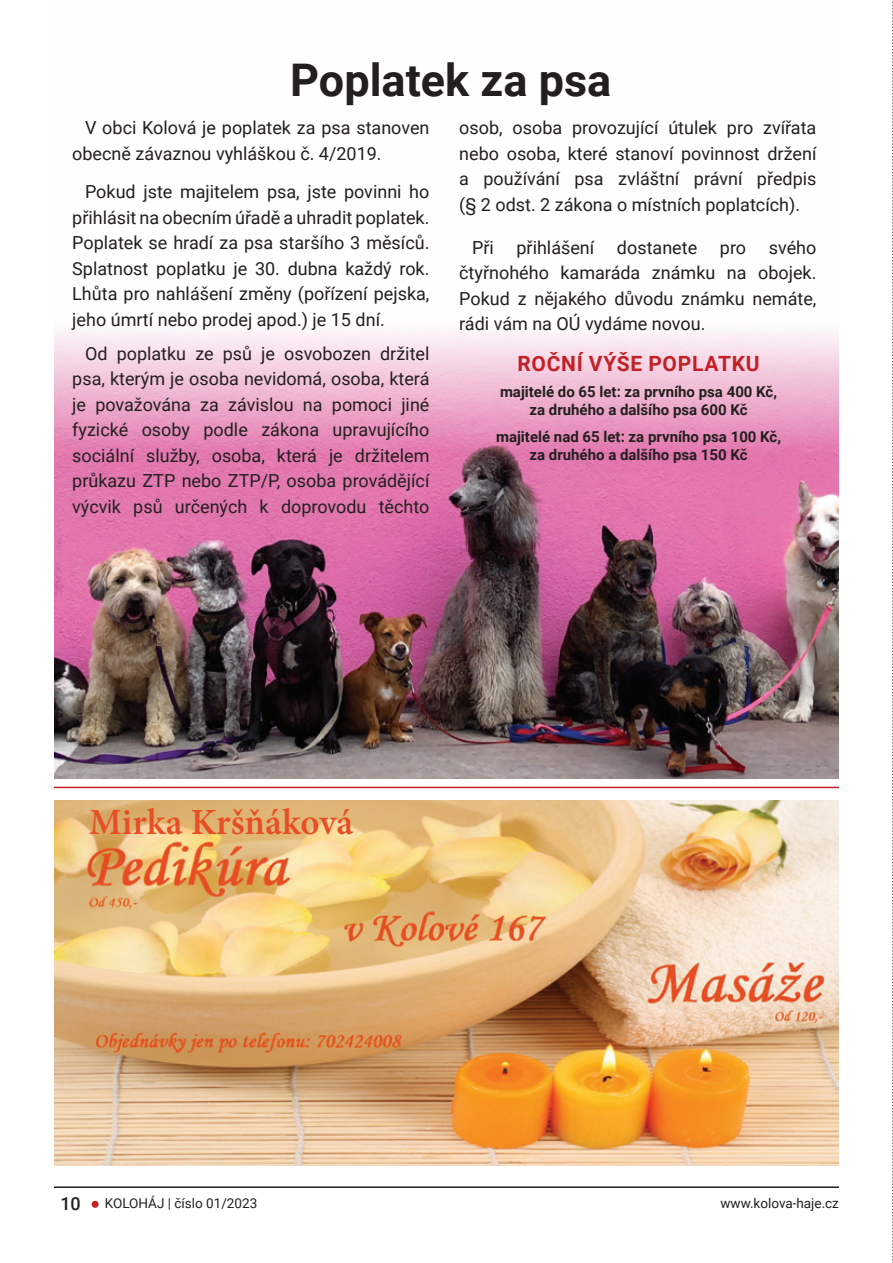
<style>
.page{position:relative;width:893px;height:1263px;background:#fff}
.page>*{position:absolute;margin:0;border:0;box-sizing:border-box;transform-origin:0 0}
.t1{font:700 45px "Roboto";color:#231f20}
.t2{font:600 36.9px "Minion Pro";color:#e84e24}
.t3{font:700 21px "Roboto";letter-spacing:.035em;color:#c32025}
.t4{font:18px/25.5px "Roboto";color:#231f20;text-align:justify}
.t5{font:500 18px "Roboto";color:#231f20}
.t6{font:700 15px/18px "Roboto";color:#231f20;text-align:center}
.t7{font:13.5px "Roboto";color:#231f20}
</style>
<div class="page">
<hr style="left:54px;top:1186px;width:785px;height:2px;background:#231f20">
<div style="left:92px;top:1201px;width:7px;height:7px;background:#c32025;border-radius:50%"></div>
<svg style="left:892px;top:1px;width:1px;height:1262px"></svg>
<img style="left:54px;top:331px;width:785px;height:447px">
<hr style="left:54px;top:787px;width:785px;height:1px;background:#c32025">
<img style="left:54px;top:801px;width:785px;height:364px">
<h1 class="t1" style="left:290px;top:49px;width:323px">Poplatek za psa</h1>
<p class="t4" style="left:72px;top:115px;width:359px;text-indent:13px">V obci Kolová je poplatek za psa stanoven obecně závaznou vyhláškou č. 4/2019.</p>
<p class="t4" style="left:72px;top:178px;width:359px;text-indent:13px">Pokud jste majitelem psa, jste povinni ho přihlásit na obecním úřadě a uhradit poplatek.<br>Poplatek se hradí za psa staršího 3 měsíců.<br>Splatnost poplatku je 30. dubna každý rok.<br>Lhůta pro nahlášení změny (pořízení pejska, jeho úmrtí nebo prodej apod.) je 15 dní.</p>
<p class="t4" style="left:72px;top:340px;width:359px;text-indent:13px">Od poplatku ze psů je osvobozen držitel psa, kterým je osoba nevidomá, osoba, která je považována za závislou na pomoci jiné fyzické osoby podle zákona upravujícího sociální služby, osoba, která je držitelem průkazu ZTP nebo ZTP/P, osoba provádějící výcvik psů určených k doprovodu těchto</p>
<p class="t4" style="left:459px;top:115px;width:359px">osob, osoba provozující útulek pro zvířata nebo osoba, které stanoví povinnost držení a používání psa zvláštní právní předpis (§ 2 odst. 2 zákona o místních poplatcích).</p>
<p class="t4" style="left:472px;top:234px;width:23px">Při</p>
<p class="t4" style="left:516px;top:234px;width:79px">přihlášení</p>
<p class="t4" style="left:617px;top:234px;width:82px">dostanete</p>
<p class="t4" style="left:720px;top:234px;width:28px">pro</p>
<p class="t4" style="left:459px;top:234px;width:359px;text-indent:310px">svého čtyřnohého kamaráda známku na obojek.<br>Pokud z nějakého důvodu známku nemáte, rádi vám na OÚ vydáme novou.</p>
<p class="t3" style="left:517px;top:349px;width:244px">Roční výše poplatku</p>
<p class="t6" style="left:500px;top:382px;width:279px">majitelé do 65 let: za prvního psa 400 Kč, za druhého a dalšího psa 600 Kč</p>
<p class="t6" style="left:496px;top:427px;width:287px">majitelé nad 65 let: za prvního psa 100 Kč, za druhého a dalšího psa 150 Kč</p>
<h2 class="t2" style="left:89px;top:796px;width:266px">Mirka Kršňáková</h2>
<p class="t5" style="left:60px;top:1191px;width:22px">10</p>
<p class="t7" style="left:105px;top:1194px;width:154px">KOLOHÁJ | číslo 01/2023</p>
<p class="t7" style="left:720px;top:1194px;width:120px">www.kolova-haje.cz</p>
</div>
